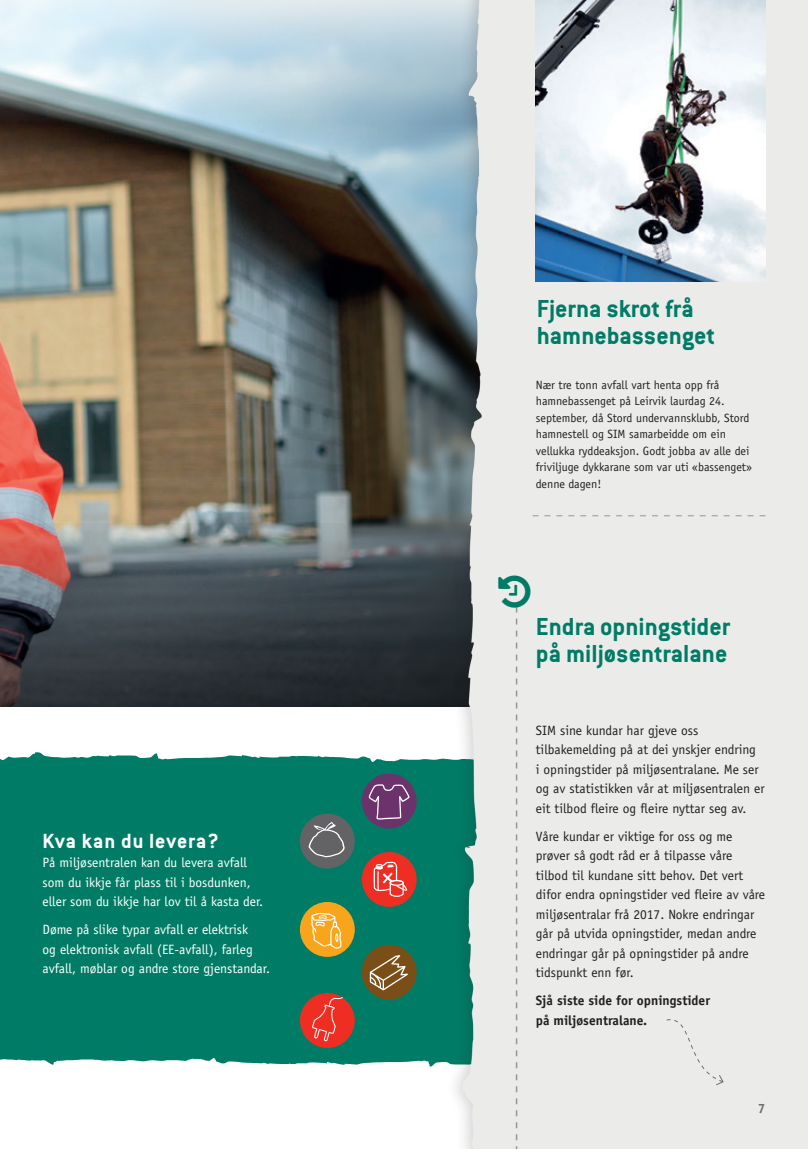
<style>
.page{position:relative;width:808px;height:1149px;background:#fff}
.page>*{position:absolute;margin:0;border:0;box-sizing:border-box;transform-origin:0 0}
.t1{font:700 27px/27px "Conduit ITC";color:#007c66}
.t2{font:700 22.5px "Conduit ITC";letter-spacing:.04em;color:#fff}
.t3{font:13.5px/19.5px "Officina Sans";color:#231f20}
.t4{font:13.5px/19.5px "Officina Sans";color:#fff}
.t5{font:700 13.5px/19.5px "Officina Sans";color:#231f20}
.t6{font:700 13.5px "Officina Sans";color:#6c6d70}
.t7{font:12px/16.5px "Officina Sans";color:#231f20}
</style>
<div class="page">
<img style="left:0;top:0;width:445px;height:522px">
<div style="left:0;top:789px;width:523px;height:242px;background:#007c66"></div>
<img style="left:0;top:752px;width:445px;height:48px">
<img style="left:0;top:1019px;width:445px;height:48px">
<svg style="left:0;top:522px;width:445px;height:184px;background:#4a4d51"></svg>
<div style="left:445px;top:0;width:121px;height:1148px;background:#231f20;opacity:.2"></div>
<img style="left:449px;top:0;width:68px;height:1148px">
<div style="left:517px;top:0;width:291px;height:1148px;background:#ebecea"></div>
<div style="left:362px;top:773px;width:55px;height:55px;background:#6c326c;border-radius:50%"></div>
<div style="left:362px;top:851px;width:55px;height:55px;background:#ee2e22;border-radius:50%"></div>
<svg style="left:369px;top:782px;width:42px;height:114px"></svg>
<div style="left:300px;top:813px;width:55px;height:55px;background:#636366;border-radius:50%"></div>
<svg style="left:308px;top:821px;width:37px;height:36px"></svg>
<div style="left:300px;top:901px;width:55px;height:55px;background:#f9a51b;border-radius:50%"></div>
<svg style="left:311px;top:913px;width:31px;height:36px"></svg>
<div style="left:300px;top:992px;width:55px;height:55px;background:#ee2e22;border-radius:50%"></div>
<svg style="left:312px;top:996px;width:31px;height:44px"></svg>
<div style="left:362px;top:944px;width:55px;height:55px;background:#7a4e17;border-radius:50%"></div>
<svg style="left:370px;top:955px;width:38px;height:35px"></svg>
<svg style="left:666px;top:1019px;width:58px;height:66px"></svg>
<svg style="left:532px;top:515px;width:233px;height:1px"></svg>
<img style="left:536px;top:0;width:229px;height:282px">
<div style="left:498px;top:575px;width:20px;height:573px;background:#ebecea"></div>
<h2 class="t2" style="left:43px;top:827px;width:178px">Kva kan du levera?</h2>
<p class="t4" style="left:43px;top:852px;width:222px">På miljøsentralen kan du levera avfall som du ikkje får plass til i bosdunken, eller som du ikkje har lov til å kasta der.</p>
<p class="t4" style="left:43px;top:919px;width:229px">Døme på slike typar avfall er elektrisk<br>og elektronisk avfall (EE-avfall), farleg avfall, møblar og andre store gjenstandar.</p>
<h1 class="t1" style="left:537px;top:294px;width:180px">Fjerna skrot frå hamnebassenget</h1>
<p class="t7" style="left:536px;top:376px;width:218px">Nær tre tonn avfall vart henta opp frå hamnebassenget på Leirvik laurdag 24. september, då Stord undervannsklubb, Stord hamnestell og SIM samarbeidde om ein vellukka ryddeaksjon. Godt jobba av alle dei friviljuge dykkarane som var uti «bassenget» denne dagen!</p>
<h1 class="t1" style="left:536px;top:612px;width:196px">Endra opningstider på miljøsentralane</h1>
<p class="t3" style="left:536px;top:720px;width:230px">SIM sine kundar har gjeve oss tilbakemelding på at dei ynskjer endring<br>i opningstider på miljøsentralane. Me ser og av statistikken vår at miljøsentralen er eit tilbod fleire og fleire nyttar seg av.</p>
<p class="t3" style="left:536px;top:826px;width:231px">Våre kundar er viktige for oss og me prøver så godt råd er å tilpasse våre tilbod til kundane sitt behov. Det vert difor endra opningstider ved fleire av våre miljøsentralar frå 2017. Nokre endringar går på utvida opningstider, medan andre endringar går på opningstider på andre tidspunkt enn før.</p>
<p class="t5" style="left:536px;top:990px;width:176px">Sjå siste side for opningstider på miljøsentralane.</p>
<p class="t6" style="left:758px;top:1099px;width:9px">7</p>
</div>
